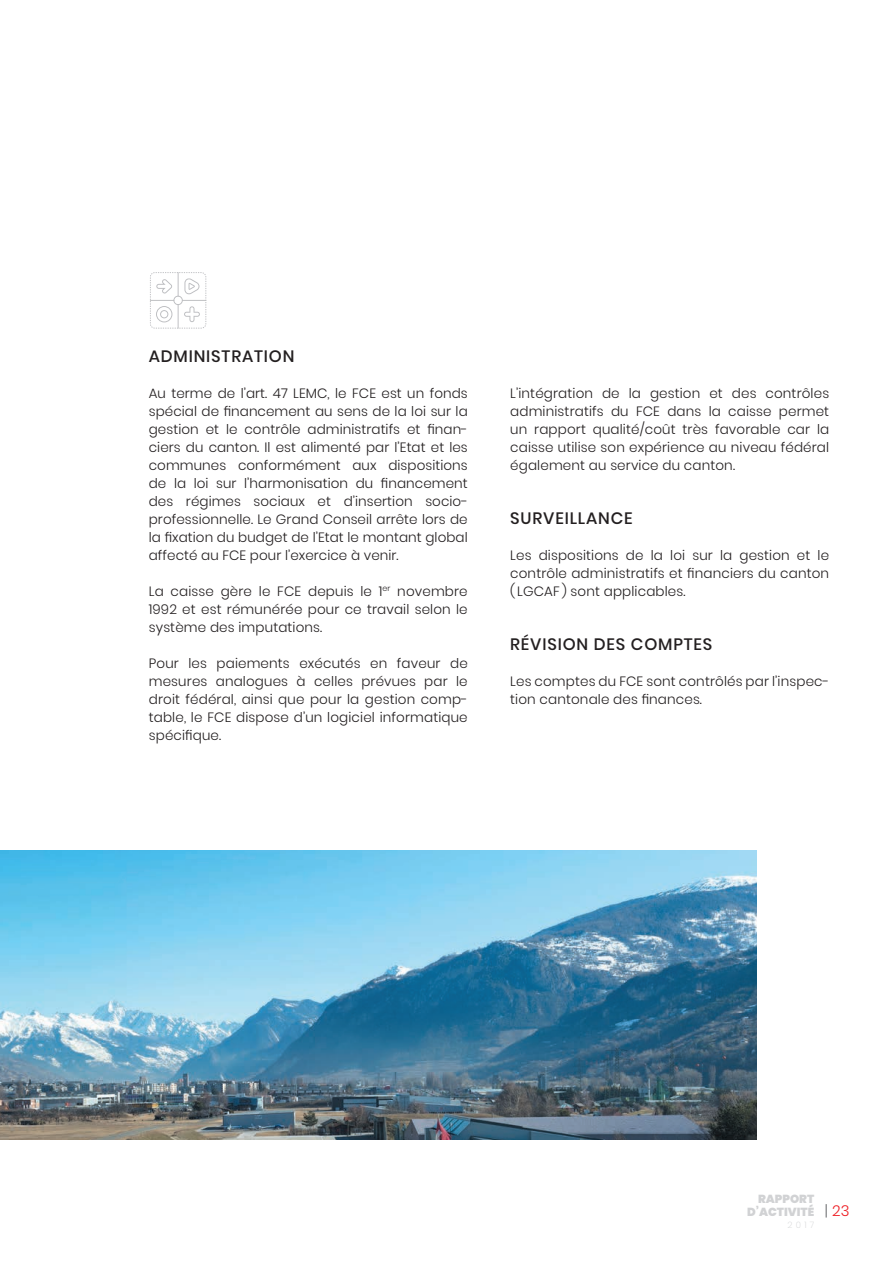
<style>
.page{position:relative;width:893px;height:1263px;background:#fff}
.page>*{position:absolute;margin:0;border:0;box-sizing:border-box;transform-origin:0 0}
.t1{font:500 16.5px "Poppins";letter-spacing:.05em;color:#231f20}
.t2{font:300 15px "Poppins";color:#ee1d23}
.t3{font:300 13.5px/18px "Poppins";letter-spacing:.01em;color:#231f20;text-align:justify}
.t4{font:900 11.7px/12.6px "Poppins";color:#d1d2d4;text-align:right}
.t5{font:200 8.85px "Poppins";color:#d1d2d4}
.s1{color:#6c6d70}
</style>
<div class="page">
<svg style="left:150px;top:272px;width:56px;height:57px"></svg>
<img style="left:0;top:850px;width:756px;height:290px">
<p class="t1" style="left:149px;top:346px;width:147px">ADMINISTRATION</p>
<p class="t3" style="left:149px;top:384px;width:321px">Au terme de l’art. 47 LEMC, le FCE est un fonds spécial de financement au sens de la loi sur la gestion et le contrôle administratifs et finan&shy;ciers du canton. Il est alimenté par l’Etat et les communes conformément aux dispositions de la loi sur l’harmonisation du financement des régimes sociaux et d’insertion socio&shy;professionnelle. Le Grand Conseil arrête lors de la fixation du budget de l’Etat le montant global affecté au FCE pour l’exercice à venir.</p>
<p class="t3" style="left:149px;top:582px;width:320px">La caisse gère le FCE depuis le 1<sup>er</sup> novembre 1992 et est rémunérée pour ce travail selon le système des imputations.</p>
<p class="t3" style="left:149px;top:654px;width:321px">Pour les paiements exécutés en faveur de mesures analogues à celles prévues par le droit fédéral, ainsi que pour la gestion comp&shy;table, le FCE dispose d’un logiciel informatique spécifique.</p>
<p class="t3" style="left:510px;top:384px;width:320px">L’intégration de la gestion et des contrôles administratifs du FCE dans la caisse permet un rapport qualité/coût très favorable car la caisse utilise son expérience au niveau fédéral également au service du canton.</p>
<p class="t1" style="left:510px;top:508px;width:124px">SURVEILLANCE</p>
<p class="t3" style="left:510px;top:546px;width:320px">Les dispositions de la loi sur la gestion et le contrôle administratifs et financiers du canton ( LGCAF ) sont applicables.</p>
<p class="t1" style="left:510px;top:634px;width:204px">RÉVISION DES COMPTES</p>
<p class="t3" style="left:510px;top:672px;width:321px">Les comptes du FCE sont contrôlés par l’inspec&shy;tion cantonale des finances.</p>
<p class="t4" style="left:747px;top:1192px;width:69px">RAPPORT<br>D’ACTIVITÉ</p>
<p class="t5" style="left:788px;top:1220px;width:28px">2017</p>
<p class="t2" style="left:825px;top:1202px;width:26px"><span class="s1">|</span> 23</p>
</div>
